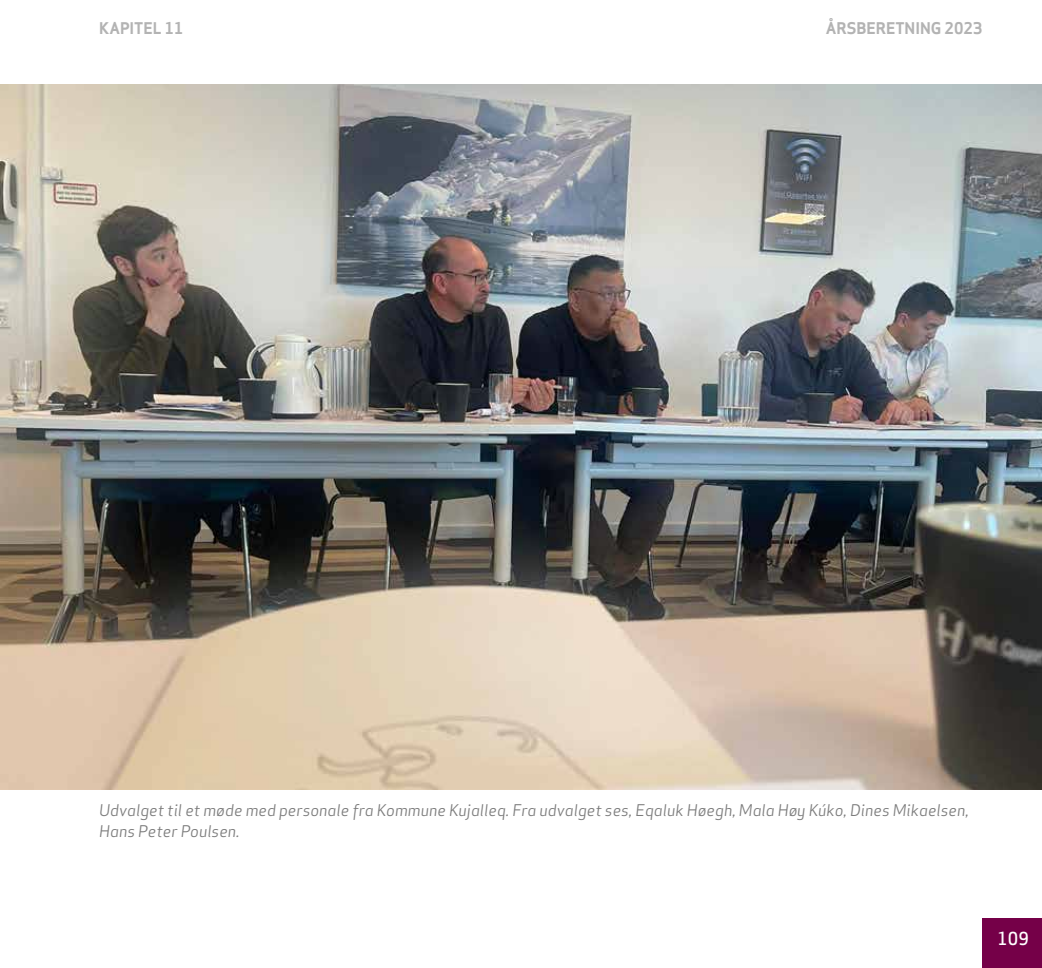
<style>
.page{position:relative;width:1042px;height:968px;background:#fff}
.page>*{position:absolute;margin:0;border:0;box-sizing:border-box;transform-origin:0 0}
.t1{font:500 17.5px "Apex Sans";color:#fff}
.t2{font:italic 15.75px/21px "Apex Sans";color:#7c7c7c}
.t3{font:700 15.75px "Apex Sans";color:#b3b3b3}
</style>
<div class="page">
<div style="left:982px;top:918px;width:60px;height:49px;background:#750048"></div>
<img style="left:0;top:84px;width:1042px;height:705px">
<p class="t3" style="left:99px;top:18px;width:86px">KAPITEL 11</p>
<p class="t3" style="left:826px;top:18px;width:158px">ÅRSBERETNING 2023</p>
<p class="t2" style="left:99px;top:798px;width:871px">Udvalget til et møde med personale fra Kommune Kujalleq. Fra udvalget ses, Eqaluk Høegh, Mala Høy Kúko, Dines Mikaelsen,<br>Hans Peter Poulsen.</p>
<p class="t1" style="left:997px;top:923px;width:33px">109</p>
</div>
